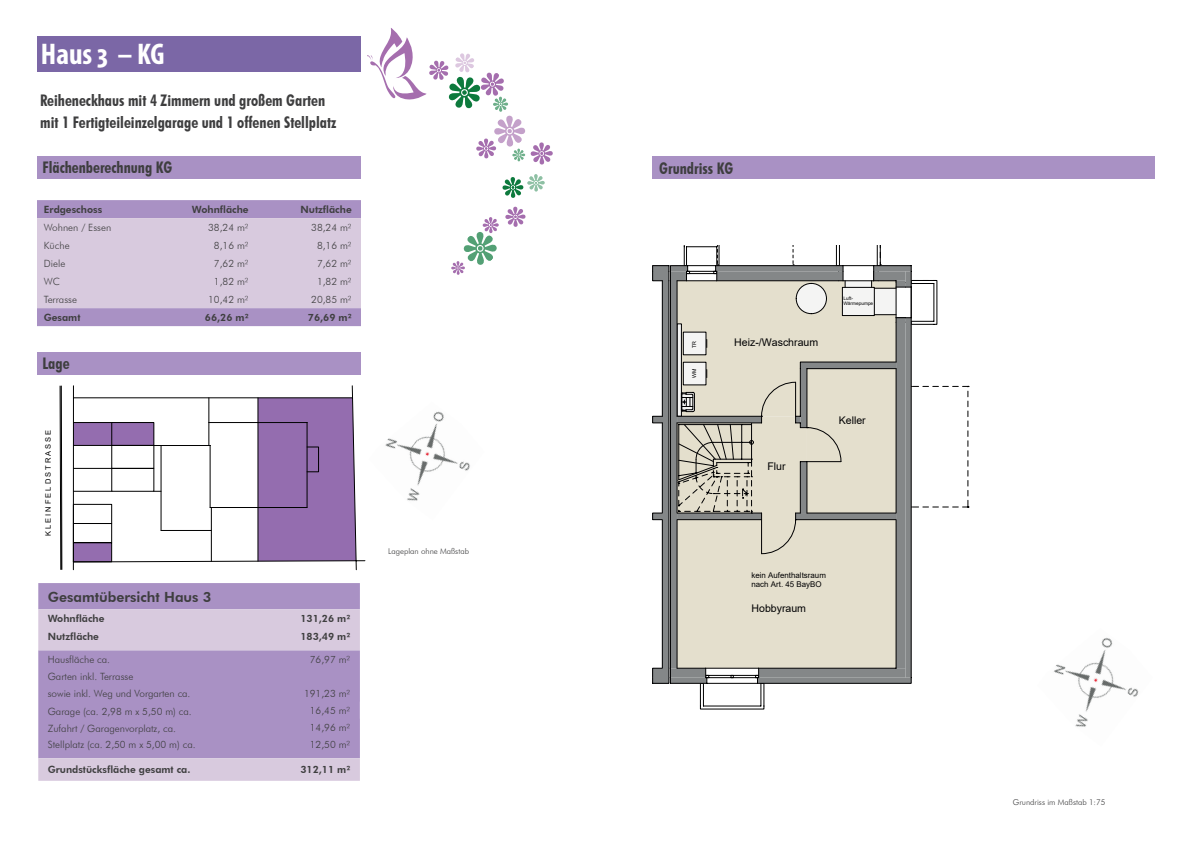
<style>
.page{position:relative;width:1191px;height:842px;background:#fff}
.page>*{position:absolute;margin:0;border:0;box-sizing:border-box;transform-origin:0 0}
.t1{font:700 condensed 30px "Myriad Pro";color:#fff}
.t2{font:700 condensed 16px/22px "Futura BT";color:#3e3e3f}
.t3{font:800 14px "Futura BT";color:#3e3e3f}
.t4{font:10.6px "Arial";color:#000001}
.t5{font:300 10px/16.4px "Futura BT";color:#3e3e3f}
.t6{font:800 10px "Futura BT";color:#3e3e3f}
.t7{font:300 8px "Futura BT";color:#3e3e3f}
.t8{font:7.9px/8.5px "Arial";color:#000001}
.t9{font:7.5px "Arial";color:#000001}
.t10{font:5.3px "Arial";color:#000001}
.t11{font:4.8px/5.1px "Arial";color:#000001}
</style>
<div class="page">
<div style="left:653px;top:157px;width:502px;height:22px;background:#a991c4"></div>
<div style="left:35px;top:36px;width:326px;height:36px;background:#7b67a6"></div>
<div style="left:36px;top:156px;width:325px;height:23px;background:#a991c4"></div>
<div style="left:36px;top:352px;width:325px;height:23px;background:#a991c4"></div>
<img style="left:1054px;top:637px;width:85px;height:90px">
<img style="left:385px;top:411px;width:85px;height:90px">
<div style="left:37px;top:200px;width:324px;height:126px;background:#a991c4"></div>
<div style="left:37px;top:218px;width:324px;height:90px;background:#d8cade"></div>
<svg style="left:652px;top:245px;width:317px;height:438px"></svg>
<svg style="left:73px;top:562px;width:39px;height:8px"></svg>
<svg style="left:73px;top:397px;width:81px;height:165px"></svg>
<hr style="left:73px;top:491px;width:39px;height:1px;background:#000001">
<hr style="left:73px;top:422px;width:39px;height:1px;background:#000001">
<div style="left:111px;top:422px;width:43px;height:24px;border:1px solid #000001"></div>
<hr style="left:73px;top:445px;width:39px;height:1px;background:#000001">
<hr style="left:73px;top:468px;width:39px;height:1px;background:#000001">
<svg style="left:60px;top:385px;width:2px;height:185px"></svg>
<div style="left:111px;top:445px;width:43px;height:24px;border:1px solid #000001"></div>
<div style="left:111px;top:468px;width:43px;height:23px;border:1px solid #000001"></div>
<svg style="left:154px;top:386px;width:211px;height:184px"></svg>
<div style="left:38px;top:583px;width:322px;height:26px;background:#a991c4"></div>
<svg style="left:38px;top:609px;width:322px;height:172px;background:#baa6cd"></svg>
<svg style="left:505px;top:207px;width:20px;height:20px"></svg>
<svg style="left:451px;top:217px;width:48px;height:58px"></svg>
<svg style="left:502px;top:174px;width:43px;height:24px"></svg>
<svg style="left:367px;top:28px;width:186px;height:137px"></svg>
<h1 class="t1" style="left:41px;top:35px;width:125px">Haus 3 – KG</h1>
<h2 class="t2" style="left:40px;top:89px;width:298px">Reiheneckhaus mit 4 Zimmern und großem Garten mit 1 Fertigteileinzelgarage und 1 offenen Stellplatz</h2>
<h2 class="t2" style="left:42px;top:156px;width:131px">Flächenberechnung KG</h2>
<p class="t6" style="left:44px;top:203px;width:60px">Erdgeschoss</p>
<p class="t6" style="left:192px;top:203px;width:58px">Wohnfläche</p>
<p class="t6" style="left:300px;top:203px;width:53px">Nutzfläche</p>
<p class="t5" style="left:44px;top:219px;width:69px">Wohnen / Essen</p>
<p class="t5" style="left:208px;top:219px;width:42px">38,24 m²</p>
<p class="t5" style="left:311px;top:219px;width:42px">38,24 m²</p>
<p class="t5" style="left:44px;top:237px;width:27px">Küche</p>
<p class="t5" style="left:214px;top:237px;width:36px">8,16 m²</p>
<p class="t5" style="left:317px;top:237px;width:36px">8,16 m²</p>
<p class="t5" style="left:44px;top:255px;width:23px">Diele</p>
<p class="t5" style="left:214px;top:255px;width:36px">7,62 m²</p>
<p class="t5" style="left:317px;top:255px;width:36px">7,62 m²</p>
<p class="t5" style="left:44px;top:273px;width:18px">WC</p>
<p class="t5" style="left:214px;top:273px;width:36px">1,82 m²</p>
<p class="t5" style="left:317px;top:273px;width:36px">1,82 m²</p>
<p class="t5" style="left:44px;top:291px;width:35px">Terrasse</p>
<p class="t5" style="left:208px;top:291px;width:42px">10,42 m²</p>
<p class="t5" style="left:311px;top:291px;width:42px">20,85 m²</p>
<p class="t6" style="left:44px;top:311px;width:38px">Gesamt</p>
<p class="t6" style="left:205px;top:311px;width:45px">66,26 m²</p>
<p class="t6" style="left:308px;top:311px;width:45px">76,69 m²</p>
<h2 class="t2" style="left:42px;top:353px;width:29px">Lage</h2>
<p class="t9" style="left:43px;top:536px;width:108px;rotate:-90deg">K L E I N F E L D S T R A S S E</p>
<h3 class="t3" style="left:48px;top:588px;width:165px">Gesamtübersicht Haus 3</h3>
<p class="t6" style="left:48px;top:613px;width:58px">Wohnfläche</p>
<p class="t6" style="left:300px;top:613px;width:51px">131,26 m²</p>
<p class="t6" style="left:48px;top:630px;width:53px">Nutzfläche</p>
<p class="t6" style="left:300px;top:630px;width:51px">183,49 m²</p>
<p class="t5" style="left:48px;top:651px;width:64px">Hausfläche ca.</p>
<p class="t5" style="left:310px;top:651px;width:42px">76,97 m²</p>
<p class="t5" style="left:48px;top:669px;width:144px">Garten inkl. Terrasse<br>sowie inkl. Weg und Vorgarten ca.</p>
<p class="t5" style="left:304px;top:685px;width:48px">191,23 m²</p>
<p class="t5" style="left:48px;top:703px;width:145px">Garage (ca. 2,98 m x 5,50 m) ca.</p>
<p class="t5" style="left:310px;top:702px;width:42px">16,45 m²</p>
<p class="t5" style="left:48px;top:720px;width:130px">Zufahrt / Garagenvorplatz, ca.</p>
<p class="t5" style="left:310px;top:719px;width:42px">14,96 m²</p>
<p class="t5" style="left:48px;top:736px;width:149px">Stellplatz (ca. 2,50 m x 5,00 m) ca.</p>
<p class="t5" style="left:310px;top:736px;width:42px">12,50 m²</p>
<p class="t6" style="left:48px;top:764px;width:144px">Grundstücksfläche gesamt ca.</p>
<p class="t6" style="left:300px;top:764px;width:51px">312,11 m²</p>
<p class="t7" style="left:388px;top:546px;width:82px">Lageplan ohne Maßstab</p>
<h2 class="t2" style="left:659px;top:157px;width:76px">Grundriss KG</h2>
<p class="t10" style="left:690px;top:348px;width:9px;rotate:-90deg">TR</p>
<p class="t4" style="left:734px;top:335px;width:85px">Heiz-/Waschraum</p>
<p class="t10" style="left:690px;top:378px;width:11px;rotate:-90deg">WM</p>
<p class="t4" style="left:767px;top:459px;width:20px">Flur</p>
<p class="t11" style="left:843px;top:296px;width:31px">Luft-<br>Wärmepumpe</p>
<p class="t4" style="left:838px;top:413px;width:28px">Keller</p>
<p class="t8" style="left:751px;top:571px;width:76px">kein Aufenthaltsraum nach Art. 45 BayBO</p>
<p class="t4" style="left:751px;top:601px;width:56px">Hobbyraum</p>
<p class="t7" style="left:1012px;top:797px;width:94px">Grundriss im Maßstab 1:75</p>
</div>
